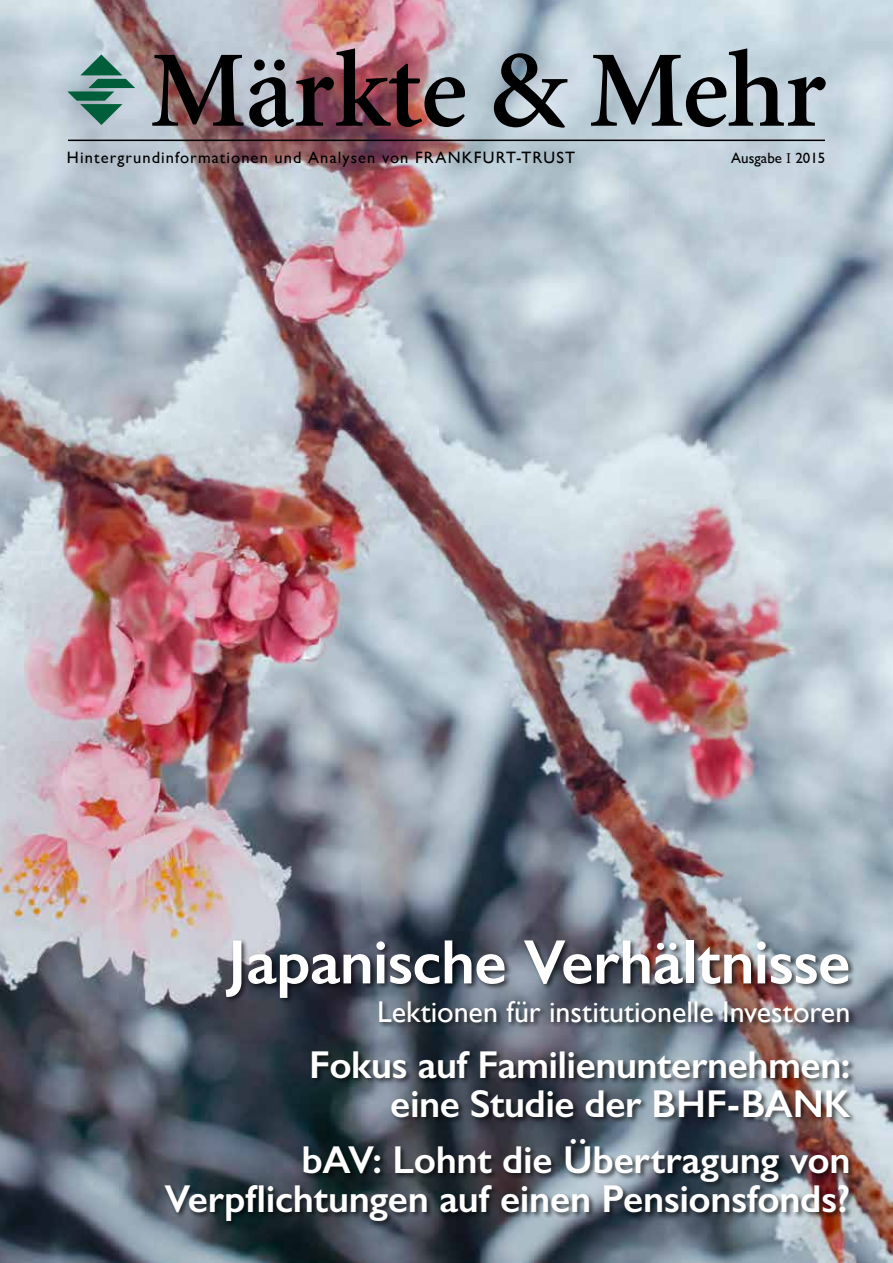
<style>
.page{position:relative;width:893px;height:1263px;background:#fff}
.page>*{position:absolute;margin:0;border:0;box-sizing:border-box;transform-origin:0 0}
.t1{font:600 108.9px "Minion";letter-spacing:-.01em;color:#000}
.t2{font:600 63px "Gill Sans";letter-spacing:-.01em;color:#fff}
.t3{font:600 39px/39px "Gill Sans";letter-spacing:-.01em;color:#fff;text-align:right}
.t4{font:30px "Gill Sans";color:#fff}
.t5{font:16.5px "Gill Sans";letter-spacing:.065em;color:#000}
.t6{font:15px "Gill Sans";color:#000}
.s1{font-family:"Minion"}
</style>
<div class="page">
<img style="left:0;top:0;width:893px;height:1263px">
<div style="left:164px;top:939px;width:694px;height:289px;background:#000;opacity:.65"></div>
<svg style="left:67px;top:55px;width:68px;height:70px;background:#7ea6a1"></svg>
<hr style="left:68px;top:140px;width:757px;height:1px;background:#000">
<h1 class="t1" style="left:150px;top:35px;width:678px">Märkte &amp; Mehr</h1>
<p class="t5" style="left:67px;top:148px;width:510px">Hintergrundinformationen und Analysen von Frankfurt-Trust</p>
<p class="t6" style="left:731px;top:149px;width:96px">Ausgabe <span class="s1">I</span> 2015</p>
<h2 class="t2" style="left:228px;top:924px;width:624px">Japanische Verhältnisse</h2>
<p class="t4" style="left:377px;top:994px;width:475px">Lektionen für institutionelle Investoren</p>
<p class="t3" style="left:309px;top:1045px;width:543px">Fokus auf Familienunternehmen: eine Studie der BHF-BANK</p>
<p class="t3" style="left:164px;top:1140px;width:688px">bAV: Lohnt die Übertragung von<br>Verpflichtungen auf einen Pensionsfonds?</p>
</div>
